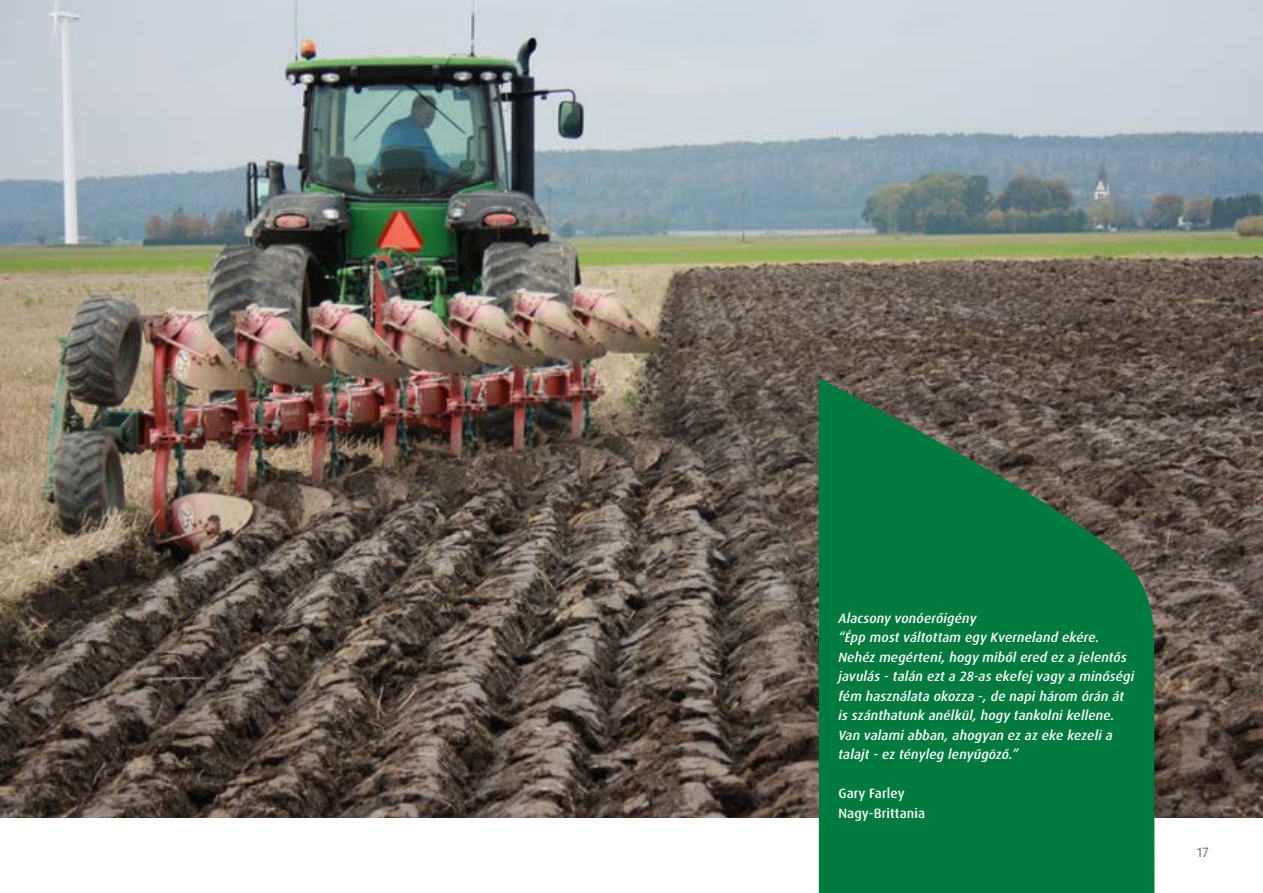
<style>
.page{position:relative;width:1263px;height:893px;background:#fff}
.page>*{position:absolute;margin:0;border:0;box-sizing:border-box;transform-origin:0 0}
.t1{font:italic 500 13.5px/19.5px "Dax Pro";letter-spacing:.01em;color:#fff}
.t2{font:500 13.5px/19.5px "Dax Pro";letter-spacing:.01em;color:#fff}
.t3{font:13.5px "Dax Pro";color:#706f6f}
</style>
<div class="page">
<img style="left:0;top:0;width:1263px;height:818px">
<svg style="left:819px;top:378px;width:338px;height:515px;background:#12733f"></svg>
<p class="t1" style="left:838px;top:608px;width:297px">Alacsony vonóerőigény<br>“Épp most váltottam egy Kverneland ekére.<br>Nehéz megérteni, hogy miből ered ez a jelentős javulás - talán ezt a 28-as ekefej vagy a minőségi fém használata okozza -, de napi három órán át is szánthatunk anélkül, hogy tankolni kellene.<br>Van valami abban, ahogyan ez az eke kezeli a talajt - ez tényleg lenyűgöző.”</p>
<p class="t2" style="left:838px;top:784px;width:88px">Gary Farley<br>Nagy-Brittania</p>
<p class="t3" style="left:1197px;top:843px;width:13px">17</p>
</div>
